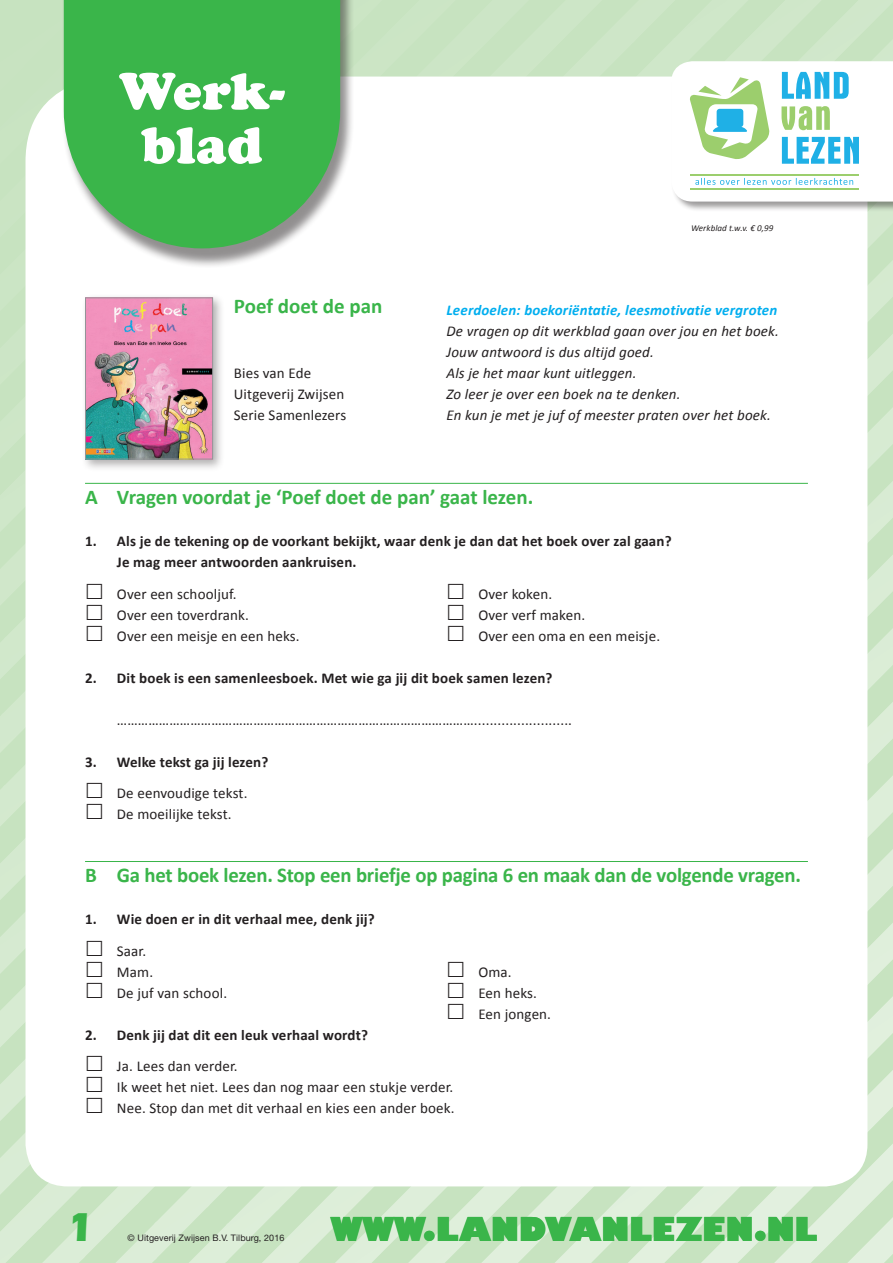
<style>
.page{position:relative;width:893px;height:1263px;background:#fff}
.page>*{position:absolute;margin:0;border:0;box-sizing:border-box;transform-origin:0 0}
.t1{font:900 54px/54px "Cooper";letter-spacing:.01em;color:#fff;text-align:center}
.t2{font:700 42px "Eras IT Cby BT";color:#3ab54a}
.t3{font:800 32.7px "Humanist 521 BT";color:#3ab54a}
.t4{font:700 21px "Calibri";letter-spacing:-.01em;color:#3ab54a}
.t5{font:15px/21px "Calibri";letter-spacing:.01em;color:#231f20}
.t6{font:700 15px/21px "Calibri";letter-spacing:.01em;color:#231f20}
.t7{font:italic 15px/21px "Calibri";letter-spacing:.01em;color:#231f20}
.t8{font:italic 700 15px "Calibri";letter-spacing:.01em;color:#00aeef}
.t9{font:9px "Helvetica Neue LT Std";letter-spacing:.01em;color:#231f20}
.t10{font:italic 9px "Calibri";letter-spacing:.01em;color:#231f20}
</style>
<div class="page">
<img style="left:0;top:0;width:597px;height:619px">
<img style="left:543px;top:40px;width:77px;height:54px">
<img style="left:489px;top:94px;width:80px;height:55px">
<img style="left:435px;top:149px;width:82px;height:54px">
<img style="left:381px;top:203px;width:84px;height:55px">
<img style="left:327px;top:258px;width:87px;height:53px">
<img style="left:273px;top:311px;width:90px;height:55px">
<img style="left:225px;top:366px;width:86px;height:56px">
<img style="left:165px;top:420px;width:93px;height:56px">
<img style="left:111px;top:474px;width:93px;height:57px">
<img style="left:57px;top:529px;width:93px;height:56px">
<img style="left:4px;top:583px;width:83px;height:54px">
<img style="left:0;top:637px;width:26px;height:55px">
<div style="left:672px;top:0;width:72px;height:39px;background:#c9e4c2"></div>
<div style="left:620px;top:38px;width:91px;height:39px;background:#cee6c8"></div>
<img style="left:569px;top:90px;width:51px;height:51px">
<img style="left:517px;top:141px;width:80px;height:55px">
<img style="left:465px;top:194px;width:91px;height:54px">
<img style="left:414px;top:246px;width:90px;height:53px">
<img style="left:363px;top:297px;width:89px;height:55px">
<img style="left:311px;top:349px;width:90px;height:55px">
<img style="left:260px;top:402px;width:89px;height:53px">
<img style="left:208px;top:453px;width:90px;height:54px">
<img style="left:156px;top:505px;width:90px;height:54px">
<img style="left:105px;top:557px;width:90px;height:54px">
<img style="left:53px;top:609px;width:90px;height:28px">
<img style="left:1px;top:661px;width:25px;height:52px">
<img style="left:0;top:713px;width:26px;height:53px">
<img style="left:691px;top:39px;width:92px;height:22px">
<img style="left:585px;top:146px;width:12px;height:54px">
<img style="left:532px;top:200px;width:65px;height:55px">
<img style="left:479px;top:252px;width:92px;height:56px">
<img style="left:426px;top:306px;width:92px;height:55px">
<img style="left:373px;top:359px;width:92px;height:54px">
<img style="left:320px;top:413px;width:92px;height:52px">
<img style="left:267px;top:465px;width:92px;height:54px">
<img style="left:214px;top:519px;width:92px;height:53px">
<img style="left:161px;top:572px;width:91px;height:47px">
<img style="left:109px;top:626px;width:34px;height:11px">
<img style="left:3px;top:732px;width:23px;height:53px">
<img style="left:0;top:785px;width:26px;height:37px">
<div style="left:785px;top:0;width:108px;height:61px;background:#cee6c8"></div>
<img style="left:572px;top:232px;width:25px;height:74px">
<img style="left:519px;top:286px;width:55px;height:73px">
<img style="left:466px;top:339px;width:55px;height:74px">
<img style="left:412px;top:393px;width:56px;height:74px">
<img style="left:359px;top:447px;width:55px;height:73px">
<img style="left:306px;top:500px;width:55px;height:74px">
<img style="left:252px;top:554px;width:56px;height:65px">
<img style="left:199px;top:607px;width:56px;height:12px">
<img style="left:0;top:822px;width:26px;height:74px">
<img style="left:839px;top:39px;width:54px;height:22px">
<img style="left:572px;top:306px;width:25px;height:73px">
<img style="left:519px;top:359px;width:55px;height:74px">
<img style="left:466px;top:413px;width:55px;height:74px">
<img style="left:412px;top:467px;width:56px;height:73px">
<img style="left:359px;top:520px;width:55px;height:74px">
<img style="left:306px;top:574px;width:55px;height:45px">
<img style="left:0;top:896px;width:26px;height:73px">
<img style="left:572px;top:379px;width:25px;height:74px">
<img style="left:519px;top:433px;width:55px;height:74px">
<img style="left:466px;top:487px;width:55px;height:73px">
<img style="left:412px;top:540px;width:56px;height:74px">
<img style="left:359px;top:594px;width:55px;height:25px">
<img style="left:0;top:969px;width:26px;height:74px">
<img style="left:867px;top:212px;width:26px;height:48px">
<img style="left:572px;top:453px;width:54px;height:74px">
<img style="left:519px;top:507px;width:55px;height:73px">
<img style="left:466px;top:560px;width:55px;height:59px">
<img style="left:412px;top:614px;width:56px;height:5px">
<img style="left:0;top:1043px;width:26px;height:73px">
<img style="left:867px;top:260px;width:26px;height:73px">
<img style="left:572px;top:527px;width:25px;height:73px">
<img style="left:519px;top:580px;width:55px;height:39px">
<img style="left:0;top:1116px;width:39px;height:74px">
<img style="left:867px;top:333px;width:26px;height:74px">
<img style="left:572px;top:600px;width:25px;height:19px">
<img style="left:39px;top:1176px;width:43px;height:45px">
<img style="left:0;top:1190px;width:41px;height:73px">
<img style="left:867px;top:407px;width:26px;height:74px">
<img style="left:138px;top:1186px;width:16px;height:19px">
<img style="left:82px;top:1186px;width:56px;height:73px">
<img style="left:29px;top:1221px;width:55px;height:42px">
<img style="left:867px;top:481px;width:26px;height:73px">
<img style="left:209px;top:1186px;width:17px;height:21px">
<img style="left:154px;top:1186px;width:55px;height:74px">
<img style="left:103px;top:1221px;width:54px;height:42px">
<img style="left:867px;top:554px;width:26px;height:74px">
<img style="left:226px;top:1186px;width:23px;height:76px">
<img style="left:176px;top:1223px;width:52px;height:40px">
<img style="left:249px;top:628px;width:644px;height:635px">
<img style="left:322px;top:702px;width:571px;height:561px">
<img style="left:395px;top:775px;width:498px;height:488px">
<img style="left:469px;top:849px;width:424px;height:414px">
<img style="left:542px;top:922px;width:351px;height:341px">
<img style="left:615px;top:996px;width:278px;height:267px">
<img style="left:688px;top:1070px;width:205px;height:193px">
<img style="left:761px;top:1143px;width:132px;height:120px">
<img style="left:835px;top:1217px;width:58px;height:46px">
<div style="left:0;top:0;width:62px;height:104px;background:#c7e3c0"></div>
<img style="left:0;top:0;width:31px;height:31px">
<div style="left:671px;top:61px;width:222px;height:151px;background:#231f20;opacity:.45"></div>
<svg style="left:671px;top:61px;width:222px;height:141px"></svg>
<div style="left:62px;top:0;width:293px;height:269px;background:#231f20;opacity:.5"></div>
<svg style="left:64px;top:0;width:276px;height:248px;background:#4cb95b"></svg>
<div style="left:81px;top:294px;width:144px;height:178px;background:#231f20;opacity:.35"></div>
<img style="left:87px;top:300px;width:124px;height:157px">
<div style="left:85px;top:298px;width:128px;height:161px;border:1px solid #939598"></div>
<hr style="left:85px;top:483px;width:723px;height:1px;background:#3ab54a">
<hr style="left:85px;top:861px;width:723px;height:1px;background:#3ab54a">
<svg style="left:87px;top:583px;width:15px;height:54px"></svg>
<svg style="left:448px;top:583px;width:15px;height:58px"></svg>
<svg style="left:448px;top:961px;width:15px;height:58px"></svg>
<h1 class="t1" style="left:119px;top:64px;width:167px">Werk&shy;blad</h1>
<h3 class="t4" style="left:234px;top:293px;width:150px">Poef doet de pan</h3>
<p class="t5" style="left:234px;top:363px;width:114px">Bies van Ede<br>Uitgeverij Zwijsen<br>Serie Samenlezers</p>
<p class="t10" style="left:691px;top:222px;width:84px">Werkblad t.w.v. € 0,99</p>
<p class="t8" style="left:446px;top:300px;width:332px">Leerdoelen: boekoriëntatie, leesmotivatie vergroten</p>
<p class="t7" style="left:446px;top:320px;width:334px">De vragen op dit werkblad gaan over jou en het boek.<br>Jouw antwoord is dus altijd goed.<br>Als je het maar kunt uitleggen.<br>Zo leer je over een boek na te denken.<br>En kun je met je juf of meester praten over het boek.</p>
<h3 class="t4" style="left:85px;top:484px;width:450px">A Vragen voordat je ‘Poef doet de pan’ gaat lezen.</h3>
<p class="t6" style="left:117px;top:531px;width:556px;text-indent:-32px">1. Als je de tekening op de voorkant bekijkt, waar denk je dan dat het boek over zal gaan?<br>Je mag meer antwoorden aankruisen.</p>
<p class="t5" style="left:117px;top:583px;width:184px">Over een schooljuf.<br>Over een toverdrank.<br>Over een meisje en een heks.</p>
<p class="t6" style="left:85px;top:667px;width:469px">2. Dit boek is een samenleesboek. Met wie ga jij dit boek samen lezen?</p>
<p class="t5" style="left:117px;top:709px;width:457px">………………………………………………………………………………………….........................</p>
<p class="t6" style="left:85px;top:751px;width:185px">3. Welke tekst ga jij lezen?</p>
<p class="t5" style="left:117px;top:783px;width:132px">De eenvoudige tekst.<br>De moeilijke tekst.</p>
<p class="t5" style="left:478px;top:583px;width:183px">Over koken.<br>Over verf maken.<br>Over een oma en een meisje.</p>
<h3 class="t4" style="left:85px;top:862px;width:717px">B Ga het boek lezen. Stop een briefje op pagina 6 en maak dan de volgende vragen.</h3>
<p class="t6" style="left:85px;top:909px;width:291px">1. Wie doen er in dit verhaal mee, denk jij?</p>
<p class="t5" style="left:117px;top:940px;width:112px">Saar.<br>Mam.<br>De juf van school.</p>
<p class="t6" style="left:85px;top:1024px;width:285px">2. Denk jij dat dit een leuk verhaal wordt?</p>
<p class="t5" style="left:117px;top:1056px;width:339px">Ja. Lees dan verder.<br>Ik weet het niet. Lees dan nog maar een stukje verder.<br>Nee. Stop dan met dit verhaal en kies een ander boek.</p>
<p class="t5" style="left:478px;top:961px;width:74px">Oma.<br>Een heks.<br>Een jongen.</p>
<h2 class="t2" style="left:68px;top:1201px;width:28px">1</h2>
<p class="t9" style="left:128px;top:1232px;width:158px">© Uitgeverij Zwijsen B.V. Tilburg, 2016</p>
<h3 class="t3" style="left:331px;top:1208px;width:488px">WWW.LANDVANLEZEN.NL</h3>
</div>
